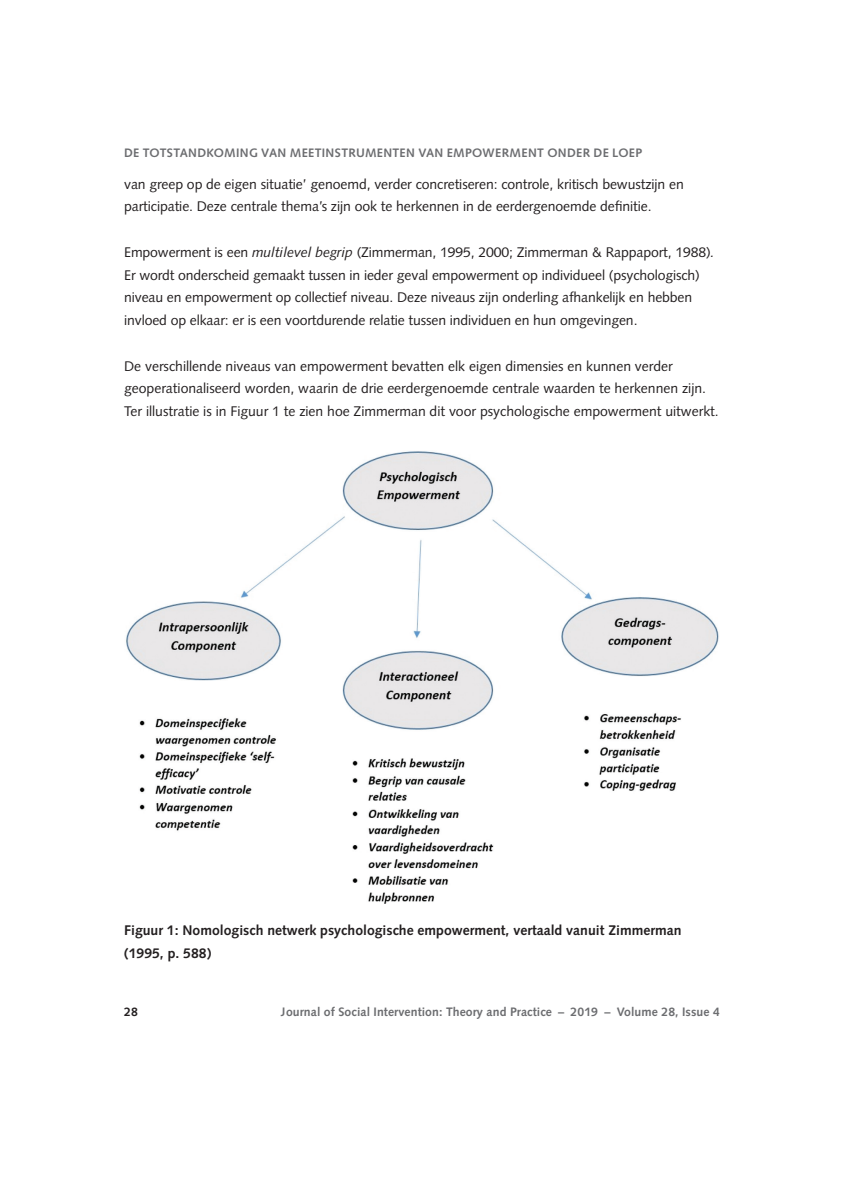
<style>
.page{position:relative;width:844px;height:1191px;background:#fff}
.page>*{position:absolute;margin:0;border:0;box-sizing:border-box;transform-origin:0 0}
.t1{font:14px/22.8px "Syntax";letter-spacing:-.005em;color:#231f20}
.t2{font:700 14px/22.8px "Syntax";color:#231f20}
.t3{font:700 12.25px "Syntax";letter-spacing:.005em;color:#6c6d70}
.t4{font:700 12.25px "Syntax";letter-spacing:.025em;color:#6c6d70}
.t5{font:700 12.25px "Syntax";color:#231f20}
.s1{font-style:italic}
</style>
<div class="page">
<img style="left:126px;top:451px;width:593px;height:452px">
<p class="t4" style="left:124px;top:146px;width:519px">DE TOTSTANDKOMING VAN MEETINSTRUMENTEN VAN EMPOWERMENT ONDER DE LOEP</p>
<p class="t1" style="left:124px;top:172px;width:561px">van greep op de eigen situatie’ genoemd, verder concretiseren: controle, kritisch bewustzijn en participatie. Deze centrale thema’s zijn ook te herkennen in de eerdergenoemde definitie.</p>
<p class="t1" style="left:124px;top:241px;width:591px">Empowerment is een <span class="s1">multilevel begrip</span> (Zimmerman, 1995, 2000; Zimmerman &amp; Rappaport, 1988)<span class="s1">.<br></span>Er wordt onderscheid gemaakt tussen in ieder geval empowerment op individueel (psychologisch) niveau en empowerment op collectief niveau. Deze niveaus zijn onderling afhankelijk en hebben invloed op elkaar: er is een voortdurende relatie tussen individuen en hun omgevingen.</p>
<p class="t1" style="left:124px;top:354px;width:596px">De verschillende niveaus van empowerment bevatten elk eigen dimensies en kunnen verder geoperationaliseerd worden, waarin de drie eerdergenoemde centrale waarden te herkennen zijn.<br>Ter illustratie is in Figuur 1 te zien hoe Zimmerman dit voor psychologische empowerment uitwerkt.</p>
<p class="t2" style="left:124px;top:919px;width:558px">Figuur 1: Nomologisch netwerk psychologische empowerment, vertaald vanuit Zimmerman (1995, p. 588)</p>
<p class="t5" style="left:124px;top:1004px;width:15px">28</p>
<p class="t3" style="left:281px;top:1004px;width:440px">Journal of Social Intervention: Theory and Practice – 2019 – Volume 28, Issue 4</p>
</div>
